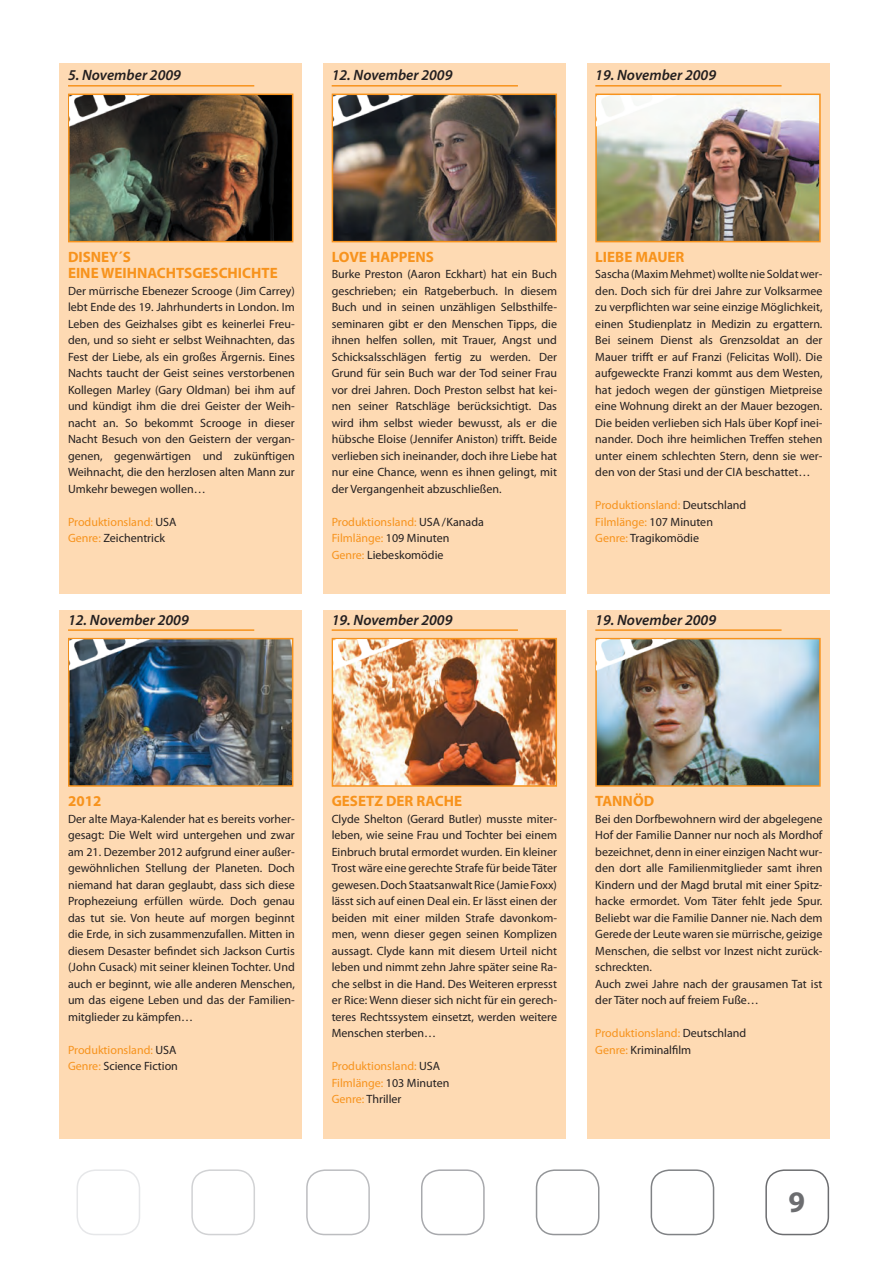
<style>
.page{position:relative;width:893px;height:1263px;background:#fff}
.page>*{position:absolute;margin:0;border:0;box-sizing:border-box;transform-origin:0 0}
.t1{font:700 30px "Myriad Pro";color:#6c6d70}
.t2{font:italic 600 15px "Myriad Pro";color:#231f20}
.t3{font:700 15px/16.5px "Myriad Pro";color:#f7931d}
.t4{font:12px/16.5px "Myriad Pro";color:#231f20;text-align:justify}
.t5{font:12px/16.5px "Myriad Pro";color:#f7931d}
.s1{color:#231f20}
.s2{color:#f7931d}
</style>
<div class="page">
<div style="left:765px;top:1169px;width:64px;height:66px;border:2px solid #6c6d70;border-radius:18px"></div>
<div style="left:77px;top:1169px;width:63px;height:66px;border:2px solid #e6e7e9;border-radius:18px"></div>
<div style="left:191px;top:1169px;width:64px;height:66px;border:2px solid #d1d2d4;border-radius:18px"></div>
<div style="left:306px;top:1169px;width:64px;height:66px;border:2px solid #bcbdc0;border-radius:18px"></div>
<div style="left:421px;top:1169px;width:64px;height:66px;border:2px solid #a8a9ad;border-radius:18px"></div>
<div style="left:536px;top:1169px;width:63px;height:66px;border:2px solid #939598;border-radius:18px"></div>
<div style="left:651px;top:1169px;width:63px;height:66px;border:2px solid #808285;border-radius:18px"></div>
<div style="left:60px;top:610px;width:242px;height:529px;background:#fedab3"></div>
<div style="left:60px;top:64px;width:242px;height:530px;background:#fedab3"></div>
<hr style="left:68px;top:85px;width:186px;height:2px;background:#f7931d">
<hr style="left:68px;top:629px;width:186px;height:2px;background:#f7931d">
<div style="left:323px;top:610px;width:243px;height:529px;background:#fedab3"></div>
<div style="left:323px;top:64px;width:243px;height:530px;background:#fedab3"></div>
<hr style="left:332px;top:85px;width:186px;height:2px;background:#f7931d">
<hr style="left:332px;top:629px;width:186px;height:2px;background:#f7931d">
<div style="left:587px;top:610px;width:242px;height:529px;background:#fedab3"></div>
<div style="left:587px;top:64px;width:242px;height:530px;background:#fedab3"></div>
<hr style="left:595px;top:85px;width:187px;height:2px;background:#f7931d">
<hr style="left:595px;top:629px;width:187px;height:2px;background:#f7931d">
<img style="left:598px;top:641px;width:220px;height:143px">
<div style="left:595px;top:638px;width:226px;height:149px;border:2px solid #f7931d"></div>
<img style="left:598px;top:97px;width:220px;height:142px">
<div style="left:595px;top:94px;width:226px;height:148px;border:2px solid #f7931d"></div>
<img style="left:335px;top:641px;width:219px;height:143px">
<div style="left:332px;top:638px;width:225px;height:149px;border:2px solid #f7931d"></div>
<img style="left:335px;top:97px;width:219px;height:142px">
<div style="left:332px;top:94px;width:225px;height:148px;border:2px solid #f7931d"></div>
<img style="left:71px;top:641px;width:219px;height:143px">
<div style="left:68px;top:638px;width:225px;height:149px;border:2px solid #f7931d"></div>
<img style="left:71px;top:97px;width:219px;height:142px">
<div style="left:68px;top:94px;width:225px;height:148px;border:2px solid #f7931d"></div>
<img style="left:597px;top:639px;width:126px;height:58px">
<img style="left:333px;top:639px;width:127px;height:58px">
<img style="left:597px;top:95px;width:126px;height:57px">
<img style="left:333px;top:95px;width:127px;height:57px">
<img style="left:70px;top:95px;width:126px;height:57px">
<img style="left:70px;top:639px;width:126px;height:58px">
<p class="t2" style="left:68px;top:66px;width:115px">5. November 2009</p>
<p class="t2" style="left:332px;top:66px;width:122px">12. November 2009</p>
<p class="t2" style="left:595px;top:66px;width:122px">19. November 2009</p>
<p class="t3" style="left:68px;top:248px;width:211px">DISNEY´S<br>EINE WEIHNACHTSGESCHICHTE</p>
<p class="t4" style="left:68px;top:282px;width:228px">Der mürrische Ebenezer Scrooge (Jim Carrey) lebt Ende des 19. Jahrhunderts in London. Im Leben des Geizhalses gibt es keinerlei Freu&shy;den, und so sieht er selbst Weihnachten, das Fest der Liebe, als ein großes Ärgernis. Eines Nachts taucht der Geist seines verstorbenen Kollegen Marley (Gary Oldman) bei ihm auf und kündigt ihm die drei Geister der Weih&shy;nacht an. So bekommt Scrooge in dieser Nacht Besuch von den Geistern der vergan&shy;genen, gegenwärtigen und zukünftigen Weihnacht, die den herzlosen alten Mann zur Umkehr bewegen wollen…</p>
<p class="t5" style="left:68px;top:513px;width:110px">Produktionsland: <span class="s1">USA<br></span>Genre: <span class="s1">Zeichentrick</span></p>
<p class="t2" style="left:68px;top:610px;width:122px">12. November 2009</p>
<p class="t3" style="left:332px;top:248px;width:104px">LOVE HAPPENS</p>
<p class="t4" style="left:332px;top:266px;width:227px">Burke Preston (Aaron Eckhart) hat ein Buch geschrieben; ein Ratgeberbuch. In diesem Buch und in seinen unzähligen Selbsthilfe&shy;seminaren gibt er den Menschen Tipps, die ihnen helfen sollen, mit Trauer, Angst und Schicksalsschlägen fertig zu werden. Der Grund für sein Buch war der Tod seiner Frau vor drei Jahren. Doch Preston selbst hat kei&shy;nen seiner Ratschläge berücksichtigt. Das wird ihm selbst wieder bewusst, als er die hübsche Eloise (Jennifer Aniston) trifft. Beide verlieben sich ineinander, doch ihre Liebe hat nur eine Chance, wenn es ihnen gelingt, mit der Vergangenheit abzuschließen.</p>
<p class="t4" style="left:332px;top:513px;width:154px;text-align:left"><span class="s2">Produktionsland:</span> USA / Kanada<br><span class="s2">Filmlänge:</span> 109 Minuten<br><span class="s2">Genre:</span> Liebeskomödie</p>
<p class="t2" style="left:332px;top:610px;width:122px">19. November 2009</p>
<p class="t3" style="left:595px;top:248px;width:91px">LIEBE MAUER</p>
<p class="t4" style="left:595px;top:266px;width:229px">Sascha (Maxim Mehmet) wollte nie Soldat wer&shy;den. Doch sich für drei Jahre zur Volksarmee zu verpflichten war seine einzige Möglichkeit, einen Studienplatz in Medizin zu ergattern.<br>Bei seinem Dienst als Grenzsoldat an der Mauer trifft er auf Franzi (Felicitas Woll). Die aufgeweckte Franzi kommt aus dem Westen, hat jedoch wegen der günstigen Mietpreise eine Wohnung direkt an der Mauer bezogen.<br>Die beiden verlieben sich Hals über Kopf inei&shy;nander. Doch ihre heimlichen Treffen stehen unter einem schlechten Stern, denn sie wer&shy;den von der Stasi und der CIA beschattet…</p>
<p class="t4" style="left:595px;top:497px;width:152px;text-align:left"><span class="s2">Produktionsland:</span> Deutschland<br><span class="s2">Filmlänge:</span> 107 Minuten<br><span class="s2">Genre:</span> Tragikomödie</p>
<p class="t2" style="left:595px;top:610px;width:122px">19. November 2009</p>
<p class="t3" style="left:68px;top:792px;width:35px">2012</p>
<p class="t4" style="left:68px;top:810px;width:228px">Der alte Maya-Kalender hat es bereits vorher&shy;gesagt: Die Welt wird untergehen und zwar am 21. Dezember 2012 aufgrund einer außer&shy;gewöhnlichen Stellung der Planeten. Doch niemand hat daran geglaubt, dass sich diese Prophezeiung erfüllen würde. Doch genau das tut sie. Von heute auf morgen beginnt die Erde, in sich zusammenzufallen. Mitten in diesem Desaster befindet sich Jackson Curtis (John Cusack) mit seiner kleinen Tochter. Und auch er beginnt, wie alle anderen Menschen, um das eigene Leben und das der Familien&shy;mitglieder zu kämpfen…</p>
<p class="t5" style="left:68px;top:1041px;width:111px">Produktionsland: <span class="s1">USA<br></span>Genre: <span class="s1">Science Fiction</span></p>
<p class="t3" style="left:332px;top:792px;width:132px">GESETZ DER RACHE</p>
<p class="t4" style="left:332px;top:810px;width:227px">Clyde Shelton (Gerard Butler) musste miter&shy;leben, wie seine Frau und Tochter bei einem Einbruch brutal ermordet wurden. Ein kleiner Trost wäre eine gerechte Strafe für beide Täter gewesen. Doch Staatsanwalt Rice (Jamie Foxx) lässt sich auf einen Deal ein. Er lässt einen der beiden mit einer milden Strafe davonkom&shy;men, wenn dieser gegen seinen Komplizen aussagt. Clyde kann mit diesem Urteil nicht leben und nimmt zehn Jahre später seine Ra&shy;che selbst in die Hand. Des Weiteren erpresst er Rice: Wenn dieser sich nicht für ein gerech&shy;teres Rechtssystem einsetzt, werden weitere Menschen sterben…</p>
<p class="t5" style="left:332px;top:1058px;width:119px">Produktionsland: <span class="s1">USA<br></span>Filmlänge: <span class="s1">103 Minuten<br></span>Genre: <span class="s1">Thriller</span></p>
<p class="t3" style="left:595px;top:792px;width:60px">TANNÖD</p>
<p class="t4" style="left:595px;top:810px;width:229px;text-align:left">Bei den Dorfbewohnern wird der abgelegene Hof der Familie Danner nur noch als Mordhof bezeichnet, denn in einer einzigen Nacht wur&shy;den dort alle Familienmitglieder samt ihren Kindern und der Magd brutal mit einer Spitz&shy;hacke ermordet. Vom Täter fehlt jede Spur.<br>Beliebt war die Familie Danner nie. Nach dem Gerede der Leute waren sie mürrische, geizige Menschen, die selbst vor Inzest nicht zurück&shy;schreckten.<br>Auch zwei Jahre nach der grausamen Tat ist der Täter noch auf freiem Fuße…</p>
<p class="t4" style="left:595px;top:1025px;width:152px"><span class="s2">Produktionsland:</span> Deutschland<br><span class="s2">Genre:</span> Kriminalfilm</p>
<h1 class="t1" style="left:788px;top:1182px;width:18px">9</h1>
</div>
